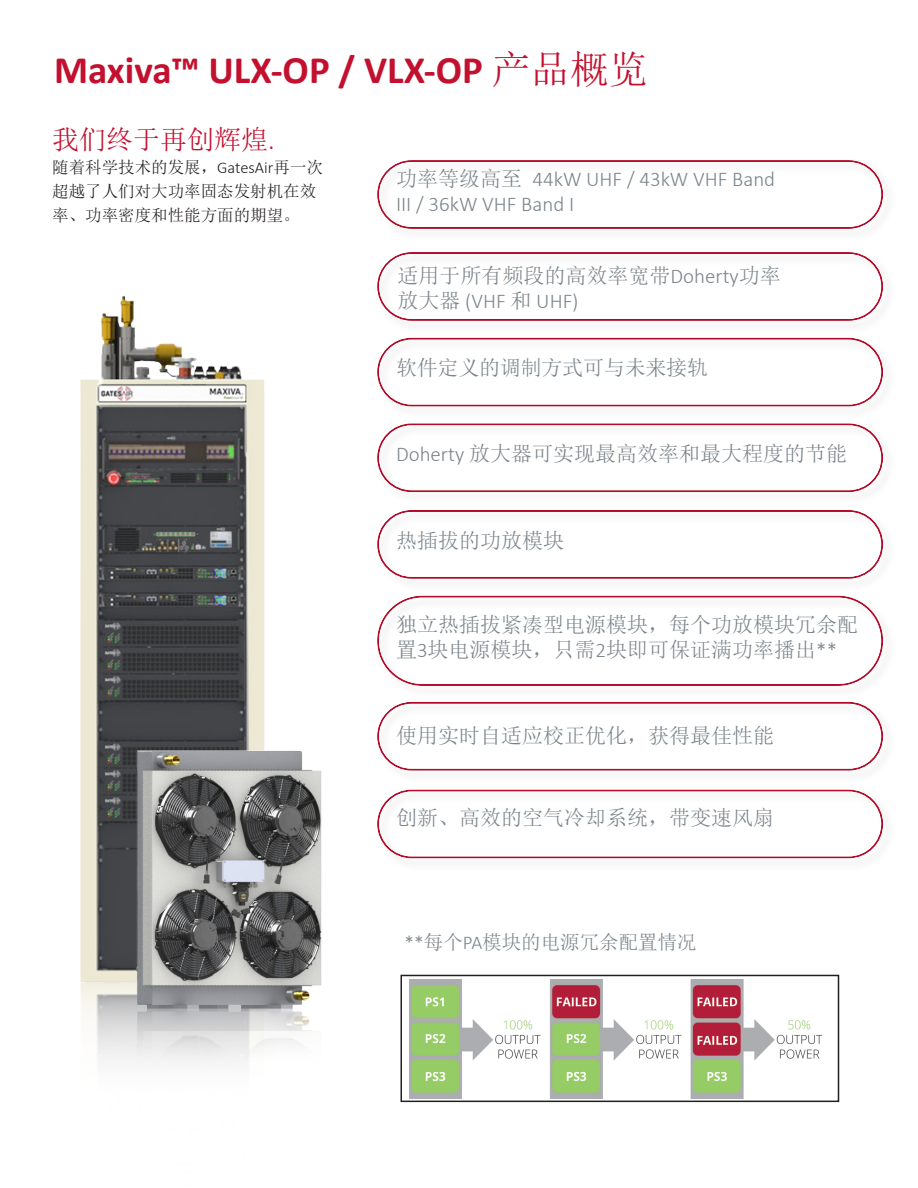
<style>
.page{position:relative;width:918px;height:1188px;background:#fff}
.page>*{position:absolute;margin:0;border:0;box-sizing:border-box;transform-origin:0 0}
.t1{font:700 39px "Calibri";color:#c3102f}
.t2{font:27px "Sim Sun";color:#c3102f}
.t3{font:21px/25.2px "Sim Sun";color:#7c858c}
.t4{font:300 21px/25.2px "Calibri";color:#7c858c}
.t5{font:19.5px "Sim Sun";color:#7c858c}
.t6{font:16.5px/24px "Sim Sun";color:#231f20}
.s1{font-family:"Sim Sun";font-weight:400}
.s2{font-family:"Calibri";font-weight:300}
</style>
<div class="page">
<img style="left:80px;top:295px;width:185px;height:768px">
<img style="left:125px;top:742px;width:197px;height:321px">
<div style="left:400px;top:975px;width:439px;height:127px;border:2px solid #231f20"></div>
<img style="left:409px;top:980px;width:428px;height:118px">
<div style="left:376px;top:158px;width:520px;height:83px;background:#f9f9f9"></div>
<div style="left:374px;top:158px;width:510px;height:72px;background:#231f20;opacity:.03"></div>
<div style="left:376px;top:508px;width:520px;height:83px;background:#fafafa"></div>
<div style="left:374px;top:508px;width:510px;height:71px;background:#fff"></div>
<div style="left:376px;top:336px;width:520px;height:83px;background:#fafafa"></div>
<div style="left:374px;top:335px;width:510px;height:72px;background:#231f20;opacity:.03"></div>
<div style="left:376px;top:250px;width:520px;height:83px;background:#f9f9f9"></div>
<div style="left:374px;top:250px;width:510px;height:72px;background:#231f20;opacity:.03"></div>
<div style="left:376px;top:594px;width:520px;height:104px;background:#fafafa"></div>
<div style="left:374px;top:594px;width:510px;height:93px;background:#231f20;opacity:.03"></div>
<div style="left:376px;top:700px;width:520px;height:83px;background:#fafafa"></div>
<div style="left:374px;top:699px;width:510px;height:72px;background:#231f20;opacity:.03"></div>
<div style="left:376px;top:788px;width:520px;height:83px;background:#fafafa"></div>
<div style="left:374px;top:787px;width:510px;height:72px;background:#231f20;opacity:.03"></div>
<div style="left:376px;top:421px;width:520px;height:84px;background:#fafafa"></div>
<div style="left:374px;top:421px;width:510px;height:72px;background:#231f20;opacity:.03"></div>
<p class="t1" style="left:54px;top:43px;width:595px">Maxiva™ ULX-OP / VLX-OP <span class="s1">产品概览</span></p>
<p class="t2" style="left:52px;top:126px;width:224px">我们终于再创辉煌<span class="s2">.</span></p>
<p class="t6" style="left:52px;top:155px;width:272px">随着科学技术的发展，<span class="s2">GatesAir</span>再一次超越了人们对大功率固态发射机在效率、功率密度和性能方面的期望。</p>
<p class="t4" style="left:396px;top:166px;width:381px"><span class="s1">功率等级高至</span> 44kW UHF / 43kW VHF Band<br>III / 36kW VHF Band I</p>
<p class="t3" style="left:398px;top:263px;width:385px">适用于所有频段的高效率宽带<span class="s2">Doherty</span>功率放大器 <span class="s2">(VHF</span> 和 <span class="s2">UHF)</span></p>
<p class="t3" style="left:396px;top:355px;width:314px">软件定义的调制方式可与未来接轨</p>
<p class="t3" style="left:396px;top:440px;width:453px"><span class="s2">Doherty</span> 放大器可实现最高效率和最大程度的节能</p>
<p class="t3" style="left:396px;top:527px;width:169px">热插拔的功放模块</p>
<p class="t3" style="left:396px;top:612px;width:463px">独立热插拔紧凑型电源模块，每个功放模块冗余配置<span class="s2">3</span>块电源模块，只需<span class="s2">2</span>块即可保证满功率播出<span class="s2">**</span></p>
<p class="t3" style="left:396px;top:722px;width:379px">使用实时自适应校正优化，获得最佳性能</p>
<p class="t3" style="left:396px;top:805px;width:379px">创新、高效的空气冷却系统，带变速风扇</p>
<p class="t5" style="left:405px;top:933px;width:294px"><span class="s2">**</span>每个<span class="s2">PA</span>模块的电源冗余配置情况</p>
</div>
